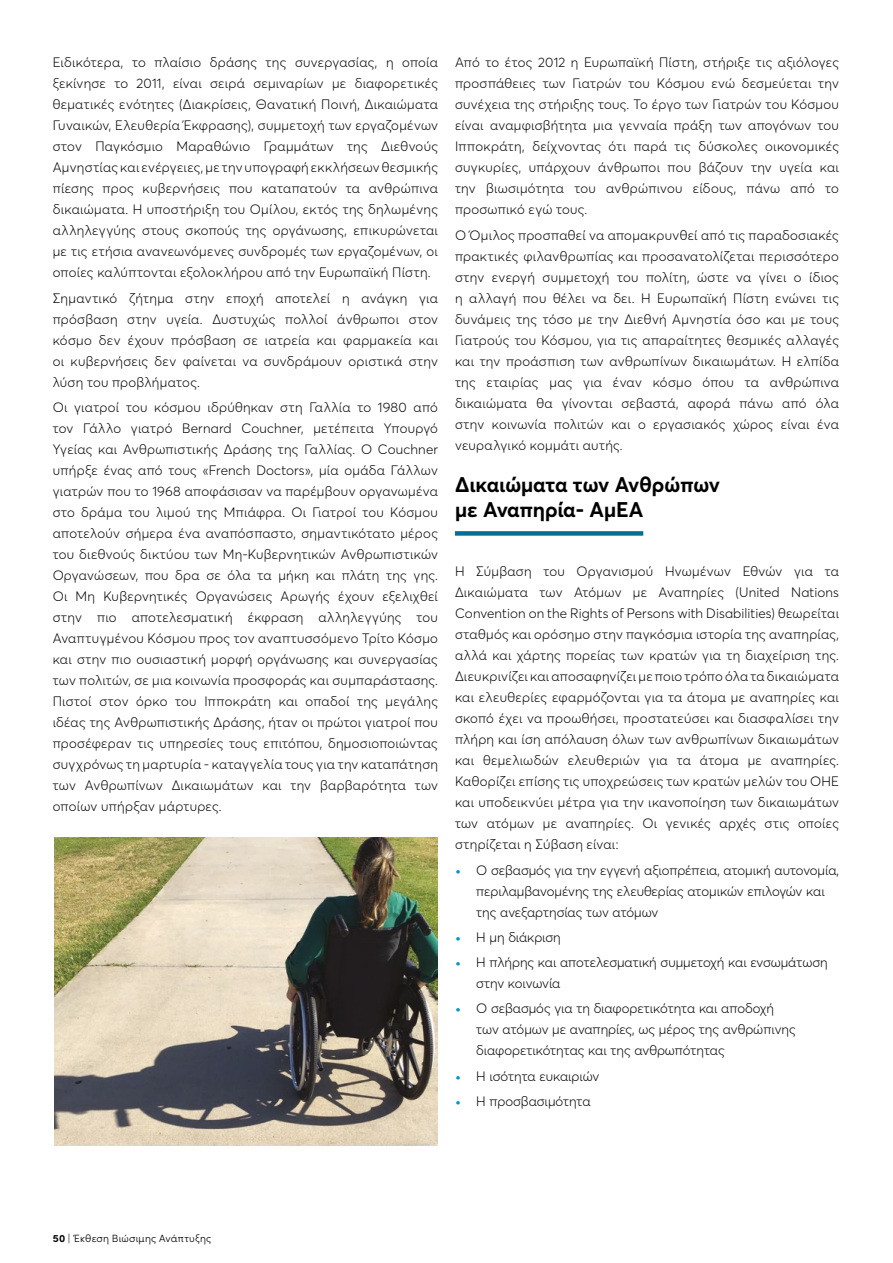
<style>
.page{position:relative;width:893px;height:1263px;background:#fff}
.page>*{position:absolute;margin:0;border:0;box-sizing:border-box;transform-origin:0 0}
.t1{font:700 21px/25.2px "Averta Std";color:#000}
.t2{font:300 13.5px/21px "Averta Std";color:#000;text-align:justify}
.t3{font:300 10.5px "Sofia Pro";letter-spacing:.02em;color:#000}
.s1{font-family:"Sofia Pro";color:#0093d3}
.s2{font-weight:700}
</style>
<div class="page">
<div style="left:455px;top:531px;width:188px;height:5px;background:#056c92"></div>
<img style="left:54px;top:837px;width:384px;height:308px">
<p class="t2" style="left:53px;top:51px;width:387px">Ειδικότερα, το πλαίσιο δράσης της συνεργασίας, η οποία ξεκίνησε το 2011, είναι σειρά σεμιναρίων με διαφορετικές θεματικές ενότητες (Διακρίσεις, Θανατική Ποινή, Δικαιώματα Γυναικών, Ελευθερία Έκφρασης), συμμετοχή των εργαζομένων στον Παγκόσμιο Μαραθώνιο Γραμμάτων της Διεθνούς Αμνηστίας και ενέργειες, με την υπογραφή εκκλήσεων θεσμικής πίεσης προς κυβερνήσεις που καταπατούν τα ανθρώπινα δικαιώματα. Η υποστήριξη του Ομίλου, εκτός της δηλωμένης αλληλεγγύης στους σκοπούς της οργάνωσης, επικυρώνεται με τις ετήσια ανανεωνόμενες συνδρομές των εργαζομένων, οι οποίες καλύπτονται εξολοκλήρου από την Ευρωπαϊκή Πίστη.</p>
<p class="t2" style="left:53px;top:287px;width:387px">Σημαντικό ζήτημα στην εποχή αποτελεί η ανάγκη για πρόσβαση στην υγεία. Δυστυχώς πολλοί άνθρωποι στον κόσμο δεν έχουν πρόσβαση σε ιατρεία και φαρμακεία και οι κυβερνήσεις δεν φαίνεται να συνδράμουν οριστικά στην λύση του προβλήματος.</p>
<p class="t2" style="left:53px;top:396px;width:387px">Οι γιατροί του κόσμου ιδρύθηκαν στη Γαλλία το 1980 από τον Γάλλο γιατρό Bernard Couchner, μετέπειτα Υπουργό Υγείας και Ανθρωπιστικής Δράσης της Γαλλίας. Ο Couchner υπήρξε ένας από τους «French Doctors», μία ομάδα Γάλλων γιατρών που το 1968 αποφάσισαν να παρέμβουν οργανωμένα στο δράμα του λιμού της Μπιάφρα. Οι Γιατροί του Κόσμου αποτελούν σήμερα ένα αναπόσπαστο, σημαντικότατο μέρος του διεθνούς δικτύου των Μη-Κυβερνητικών Ανθρωπιστικών Οργανώσεων, που δρα σε όλα τα μήκη και πλάτη της γης.<br>Οι Μη Κυβερνητικές Οργανώσεις Αρωγής έχουν εξελιχθεί στην πιο αποτελεσματική έκφραση αλληλεγγύης του Αναπτυγμένου Κόσμου προς τον αναπτυσσόμενο Τρίτο Κόσμο και στην πιο ουσιαστική μορφή οργάνωσης και συνεργασίας των πολιτών, σε μια κοινωνία προσφοράς και συμπαράστασης.<br>Πιστοί στον όρκο του Ιπποκράτη και οπαδοί της μεγάλης ιδέας της Ανθρωπιστικής Δράσης, ήταν οι πρώτοι γιατροί που προσέφεραν τις υπηρεσίες τους επιτόπου, δημοσιοποιώντας συγχρόνως τη μαρτυρία - καταγγελία τους για την καταπάτηση των Ανθρωπίνων Δικαιωμάτων και την βαρβαρότητα των οποίων υπήρξαν μάρτυρες.</p>
<p class="t2" style="left:455px;top:51px;width:385px">Από το έτος 2012 η Ευρωπαϊκή Πίστη, στήριξε τις αξιόλογες προσπάθειες των Γιατρών του Κόσμου ενώ δεσμεύεται την συνέχεια της στήριξης τους. Το έργο των Γιατρών του Κόσμου είναι αναμφισβήτητα μια γενναία πράξη των απογόνων του Ιπποκράτη, δείχνοντας ότι παρά τις δύσκολες οικονομικές συγκυρίες, υπάρχουν άνθρωποι που βάζουν την υγεία και την βιωσιμότητα του ανθρώπινου είδους, πάνω από το προσωπικό εγώ τους.</p>
<p class="t2" style="left:455px;top:224px;width:385px">Ο Όμιλος προσπαθεί να απομακρυνθεί από τις παραδοσιακές πρακτικές φιλανθρωπίας και προσανατολίζεται περισσότερο στην ενεργή συμμετοχή του πολίτη, ώστε να γίνει ο ίδιος η αλλαγή που θέλει να δει. Η Ευρωπαϊκή Πίστη ενώνει τις δυνάμεις της τόσο με την Διεθνή Αμνηστία όσο και με τους Γιατρούς του Κόσμου, για τις απαραίτητες θεσμικές αλλαγές και την προάσπιση των ανθρωπίνων δικαιωμάτων. Η ελπίδα της εταιρίας μας για έναν κόσμο όπου τα ανθρώπινα δικαιώματα θα γίνονται σεβαστά, αφορά πάνω από όλα στην κοινωνία πολιτών και ο εργασιακός χώρος είναι ένα νευραλγικό κομμάτι αυτής.</p>
<h1 class="t1" style="left:455px;top:471px;width:266px">Δικαιώματα των Ανθρώπων µε Αναπηρία- ΑµΕΑ</h1>
<p class="t2" style="left:455px;top:560px;width:385px">Η Σύμβαση του Οργανισμού Ηνωμένων Εθνών για τα Δικαιώματα των Ατόμων µε Αναπηρίες (United Nations Convention on the Rights of Persons with Disabilities) θεωρείται σταθμός και ορόσημο στην παγκόσμια ιστορία της αναπηρίας, αλλά και χάρτης πορείας των κρατών για τη διαχείριση της.<br>Διευκρινίζει και αποσαφηνίζει µε ποιο τρόπο όλα τα δικαιώματα και ελευθερίες εφαρμόζονται για τα άτομα µε αναπηρίες και σκοπό έχει να προωθήσει, προστατεύσει και διασφαλίσει την πλήρη και ίση απόλαυση όλων των ανθρωπίνων δικαιωμάτων και θεμελιωδών ελευθεριών για τα άτομα µε αναπηρίες.<br>Καθορίζει επίσης τις υποχρεώσεις των κρατών µελών του ΟΗΕ και υποδεικνύει μέτρα για την ικανοποίηση των δικαιωμάτων των ατόμων µε αναπηρίες. Οι γενικές αρχές στις οποίες στηρίζεται η Σύβαση είναι:</p>
<p class="t2" style="left:476px;top:859px;width:364px;text-align:left;text-indent:-21px"><span class="s1">•</span> Ο σεβασμός για την εγγενή αξιοπρέπεια, ατομική αυτονομία, περιλαμβανομένης της ελευθερίας ατομικών επιλογών και της ανεξαρτησίας των ατόμων</p>
<p class="t2" style="left:455px;top:926px;width:107px"><span class="s1">•</span> Η µη διάκριση</p>
<p class="t2" style="left:476px;top:951px;width:353px;text-indent:-21px"><span class="s1">•</span> Η πλήρης και αποτελεσματική συμμετοχή και ενσωμάτωση στην κοινωνία</p>
<p class="t2" style="left:476px;top:997px;width:321px;text-align:left;text-indent:-21px"><span class="s1">•</span> Ο σεβασμός για τη διαφορετικότητα και αποδοχή των ατόμων µε αναπηρίες, ως μέρος της ανθρώπινης διαφορετικότητας και της ανθρωπότητας</p>
<p class="t2" style="left:455px;top:1065px;width:146px"><span class="s1">•</span> Η ισότητα ευκαιριών</p>
<p class="t2" style="left:455px;top:1090px;width:137px"><span class="s1">•</span> Η προσβασιμότητα</p>
<p class="t3" style="left:53px;top:1231px;width:160px"><span class="s2">50</span> | Έκθεση Βιώσιμης Ανάπτυξης</p>
</div>
